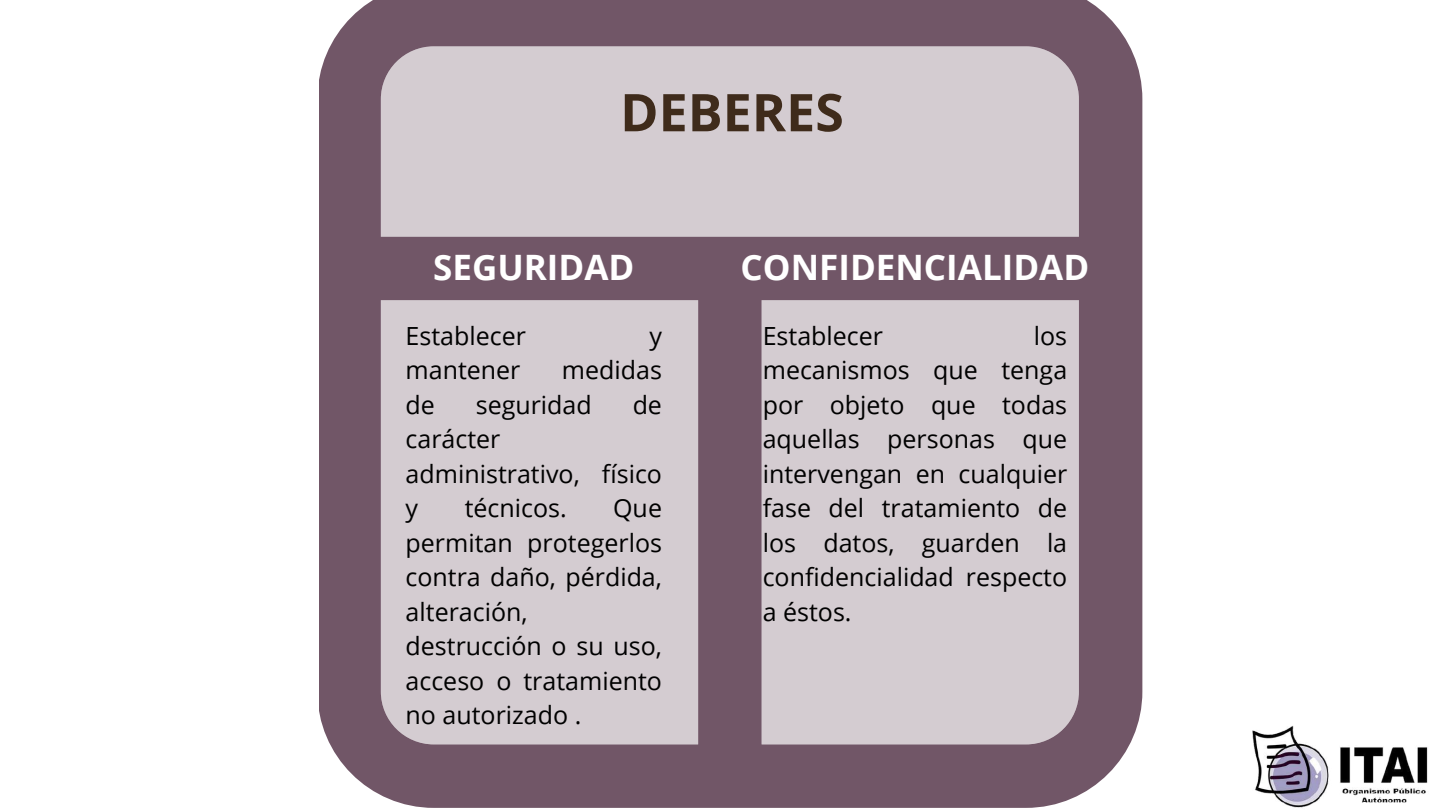
<style>
.page{position:relative;width:1440px;height:810px;background:#fff}
.page>*{position:absolute;margin:0;border:0;box-sizing:border-box;transform-origin:0 0}
.t1{font:700 52px "Open Sans";color:#3f2b1b}
.t2{font:700 35px "Open Sans";color:#fff}
.t3{font:25px/34.5px "Open Sans";color:#000}
</style>
<div class="page">
<div style="left:320px;top:0;width:822px;height:808px;background:#715667"></div>
<svg style="left:381px;top:46px;width:698px;height:698px;background:#c4b9c0"></svg>
<img style="left:1252px;top:725px;width:176px;height:83px">
<h1 class="t1" style="left:620px;top:76px;width:225px">DEBERES</h1>
<h2 class="t2" style="left:433px;top:242px;width:203px">SEGURIDAD</h2>
<h2 class="t2" style="left:741px;top:242px;width:350px">CONFIDENCIALIDAD</h2>
<p class="t3" style="left:406px;top:318px;width:122px">Establecer</p>
<p class="t3" style="left:649px;top:318px;width:14px">y</p>
<p class="t3" style="left:406px;top:352px;width:116px">mantener</p>
<p class="t3" style="left:562px;top:352px;width:102px">medidas</p>
<p class="t3" style="left:406px;top:387px;width:31px">de</p>
<p class="t3" style="left:476px;top:387px;width:118px">seguridad</p>
<p class="t3" style="left:633px;top:387px;width:31px">de</p>
<p class="t3" style="left:406px;top:421px;width:258px">carácter administrativo, físico y</p>
<p class="t3" style="left:465px;top:490px;width:103px">técnicos.</p>
<p class="t3" style="left:406px;top:490px;width:258px;text-indent:208px">Que permitan protegerlos contra daño, pérdida, alteración, destrucción o su uso, acceso o tratamiento no autorizado .</p>
<p class="t3" style="left:763px;top:318px;width:306px;text-align:justify;text-indent:271px">los mecanismos que tenga por objeto que todas aquellas personas que intervengan en cualquier fase del tratamiento de los datos, guarden la confidencialidad respecto a éstos.</p>
<p class="t3" style="left:763px;top:318px;width:122px">Establecer</p>
</div>
